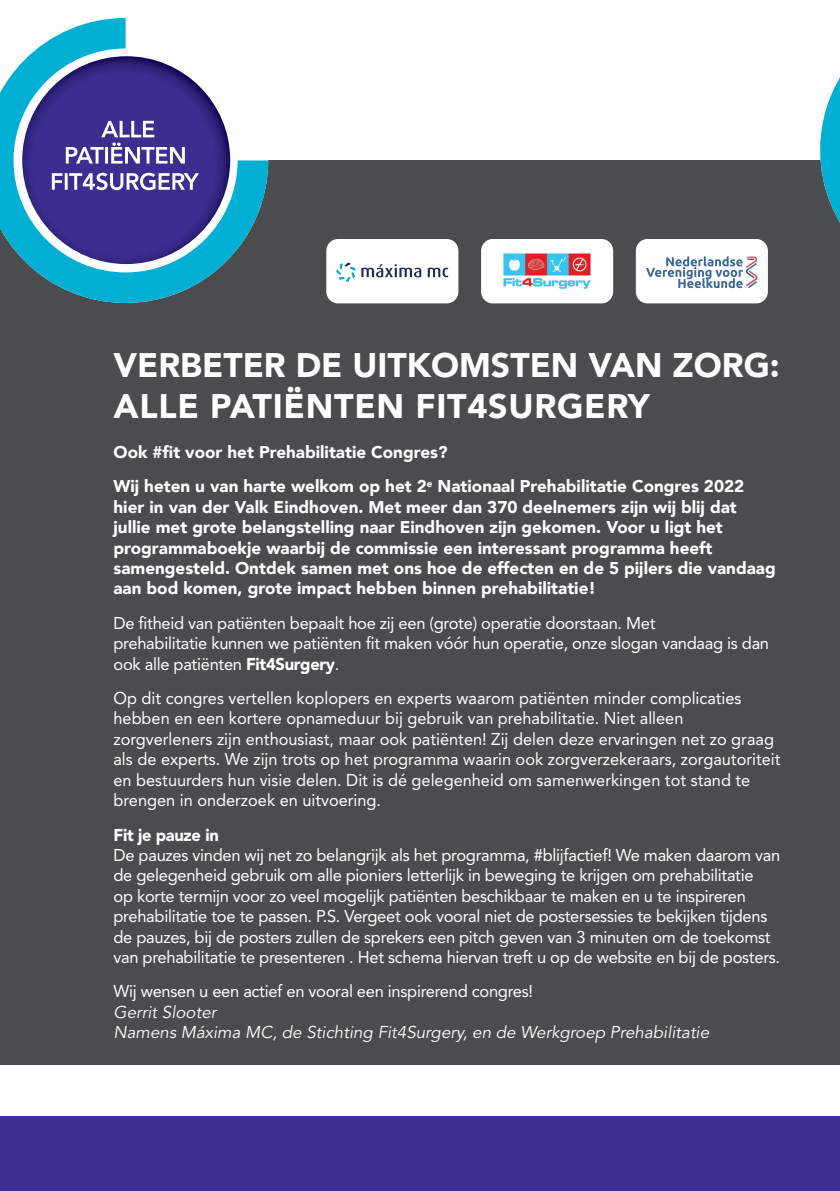
<style>
.page{position:relative;width:840px;height:1191px;background:#fff}
.page>*{position:absolute;margin:0;border:0;box-sizing:border-box;transform-origin:0 0}
.t1{font:900 34px/40.8px "Avenir";color:#fff}
.t2{font:17px/20.4px "Avenir LT Std";letter-spacing:-.02em;color:#fff}
.t3{font:900 17px/20.4px "Avenir";color:#fff}
.t4{font:17px/20.4px "Avenir LT Std";color:#fff;scale:.96 1}
.t5{font:italic 17px/20.4px "Avenir LT Std";color:#fff}
.t6{font:900 17px "Avenir LT Std";letter-spacing:-.02em;color:#fff}
.s1{font-weight:900}
</style>
<div class="page">
<div style="left:0;top:160px;width:839px;height:905px;background:#4b4c4d"></div>
<div style="left:326px;top:239px;width:132px;height:64px;background:#fff;border-radius:12px"></div>
<div style="left:635px;top:239px;width:132px;height:64px;background:#fff;border-radius:12px"></div>
<div style="left:481px;top:239px;width:131px;height:64px;background:#fff;border-radius:12px"></div>
<svg style="left:336px;top:263px;width:19px;height:19px"></svg>
<svg style="left:361px;top:264px;width:60px;height:13px"></svg>
<svg style="left:427px;top:268px;width:21px;height:9px"></svg>
<img style="left:503px;top:253px;width:88px;height:37px">
<svg style="left:646px;top:256px;width:111px;height:32px"></svg>
<svg style="left:0;top:18px;width:268px;height:285px"></svg>
<img style="left:22px;top:56px;width:208px;height:208px;border-radius:104px">
<svg style="left:52px;top:173px;width:147px;height:17px"></svg>
<svg style="left:66px;top:121px;width:119px;height:43px"></svg>
<svg style="left:820px;top:79px;width:19px;height:142px"></svg>
<div style="left:0;top:1115px;width:839px;height:76px;background:#3b2f91"></div>
<h1 class="t1" style="left:113px;top:344px;width:667px">VERBETER DE UITKOMSTEN VAN ZORG:<br>ALLE PATIËNTEN FIT4SURGERY</h1>
<p class="t3" style="left:113px;top:434px;width:632px;line-height:34.4px">Ook #fit voor het Prehabilitatie Congres?<br>Wij heten u van harte welkom op het 2<sup>e</sup> Nationaal Prehabilitatie Congres 2022</p>
<p class="t3" style="left:113px;top:496px;width:663px">hier in van der Valk Eindhoven. Met meer dan 370 deelnemers zijn wij blij dat jullie met grote belangstelling naar Eindhoven zijn gekomen. Voor u ligt het programmaboekje waarbij de commissie een interessant programma heeft samengesteld. Ontdek samen met ons hoe de effecten en de 5 pijlers die vandaag aan bod komen, grote impact hebben binnen prehabilitatie!</p>
<p class="t2" style="left:113px;top:613px;width:656px">De fitheid van patiënten bepaalt hoe zij een (grote) operatie doorstaan. Met<br>prehabilitatie kunnen we patiënten fit maken vóór hun operatie, onze slogan vandaag is dan ook alle patiënten <span class="s1">Fit4Surgery</span>.</p>
<p class="t4" style="left:113px;top:688px;width:696px">Op dit congres vertellen koplopers en experts waarom patiënten minder complicaties hebben en een kortere opnameduur bij gebruik van prehabilitatie. Niet alleen zorgverleners zijn enthousiast, maar ook patiënten! Zij delen deze ervaringen net zo graag als de experts. We zijn trots op het programma waarin ook zorgverzekeraars, zorgautoriteit en bestuurders hun visie delen. Dit is dé gelegenheid om samenwerkingen tot stand te brengen in onderzoek en uitvoering.</p>
<p class="t6" style="left:113px;top:824px;width:107px">Fit je pauze in</p>
<p class="t2" style="left:113px;top:845px;width:667px">De pauzes vinden wij net zo belangrijk als het programma, #blijfactief! We maken daarom van de gelegenheid gebruik om alle pioniers letterlijk in beweging te krijgen om prehabilitatie<br>op korte termijn voor zo veel mogelijk patiënten beschikbaar te maken en u te inspireren prehabilitatie toe te passen. P.S. Vergeet ook vooral niet de postersessies te bekijken tijdens de pauzes, bij de posters zullen de sprekers een pitch geven van 3 minuten om de toekomst van prehabilitatie te presenteren . Het schema hiervan treft u op de website en bij de posters.</p>
<p class="t2" style="left:113px;top:981px;width:421px">Wij wensen u een actief en vooral een inspirerend congres!</p>
<p class="t5" style="left:113px;top:1002px;width:597px">Gerrit Slooter<br>Namens Máxima MC, de Stichting Fit4Surgery, en de Werkgroep Prehabilitatie</p>
</div>
